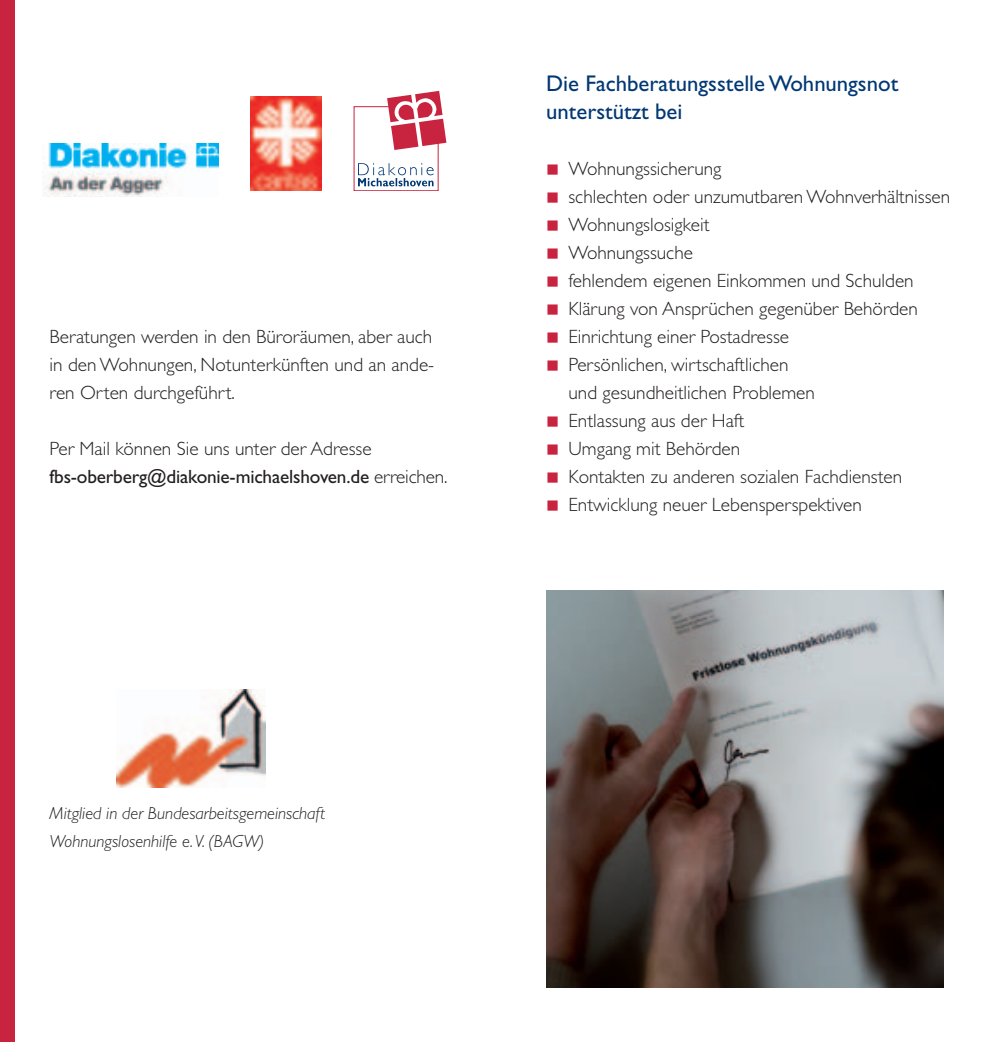
<style>
.page{position:relative;width:993px;height:1042px;background:#fff}
.page>*{position:absolute;margin:0;border:0;box-sizing:border-box;transform-origin:0 0}
.t1{font:22.75px/28px "Gill Sans Std";color:#013874}
.P_Fließtext{font:300 19.25px/28px "Gill Sans Std";color:#231f20}
.P_Fließtext_Aufzählu{font:300 19.25px/28px "Gill Sans Std";color:#231f20;text-align:justify}
.P_Fließtext_Aufzählu-2{font:19.25px "Gill Sans Std";letter-spacing:-.01em;color:#231f20}
.H3_Fließtext_Headlin{font:italic 300 17.5px "Gill Sans Std";color:#231f20}
.s1{font-weight:300}
.s2{color:#c8233f}
</style>
<div class="page">
<div style="left:0;top:0;width:15px;height:1042px;background:#c8233f"></div>
<img style="left:546px;top:590px;width:397px;height:397px">
<img style="left:251px;top:97px;width:70px;height:93px">
<img style="left:117px;top:690px;width:148px;height:97px">
<img style="left:44px;top:144px;width:175px;height:53px">
<svg style="left:354px;top:91px;width:92px;height:100px"></svg>
<p class="P_Fließtext_Aufzählu" style="left:50px;top:323px;width:386px">Beratungen werden in den Büroräumen, aber auch in den Wohnungen, Notunterkünften und an ande&shy;ren Orten durchgeführt.</p>
<p class="P_Fließtext_Aufzählu" style="left:50px;top:435px;width:323px">Per Mail können Sie uns unter der Adresse</p>
<p class="P_Fließtext_Aufzählu-2" style="left:50px;top:465px;width:399px">fbs-oberberg@diakonie-michaelshoven.de <span class="s1">erreichen.</span></p>
<h2 class="t1" style="left:546px;top:69px;width:353px">Die Fachberatungsstelle Wohnungsnot unterstützt bei</h2>
<p class="P_Fließtext" style="left:546px;top:155px;width:177px"><span class="s2">■</span> Wohnungssicherung</p>
<p class="P_Fließtext" style="left:546px;top:183px;width:405px"><span class="s2">■</span> schlechten oder unzumutbaren Wohnverhältnissen</p>
<p class="P_Fließtext" style="left:546px;top:211px;width:165px"><span class="s2">■</span> Wohnungslosigkeit</p>
<p class="P_Fließtext" style="left:546px;top:239px;width:148px"><span class="s2">■</span> Wohnungssuche</p>
<p class="P_Fließtext" style="left:546px;top:267px;width:369px"><span class="s2">■</span> fehlendem eigenen Einkommen und Schulden</p>
<p class="P_Fließtext" style="left:546px;top:295px;width:373px"><span class="s2">■</span> Klärung von Ansprüchen gegenüber Behörden</p>
<p class="P_Fließtext" style="left:546px;top:323px;width:244px"><span class="s2">■</span> Einrichtung einer Postadresse</p>
<p class="P_Fließtext" style="left:568px;top:351px;width:248px;text-indent:-22px"><span class="s2">■</span> Persönlichen, wirtschaftlichen und gesundheitlichen Problemen</p>
<p class="P_Fließtext" style="left:546px;top:407px;width:200px"><span class="s2">■</span> Entlassung aus der Haft</p>
<p class="P_Fließtext" style="left:546px;top:435px;width:195px"><span class="s2">■</span> Umgang mit Behörden</p>
<p class="P_Fließtext" style="left:546px;top:463px;width:357px"><span class="s2">■</span> Kontakten zu anderen sozialen Fachdiensten</p>
<p class="P_Fließtext" style="left:546px;top:491px;width:317px"><span class="s2">■</span> Entwicklung neuer Lebensperspektiven</p>
<h3 class="H3_Fließtext_Headlin" style="left:50px;top:803px;width:277px">Mitglied in der Bundesarbeitsgemeinschaft</h3>
<h3 class="H3_Fließtext_Headlin" style="left:50px;top:831px;width:216px">Wohnungslosenhilfe e. V. (BAGW)</h3>
</div>
